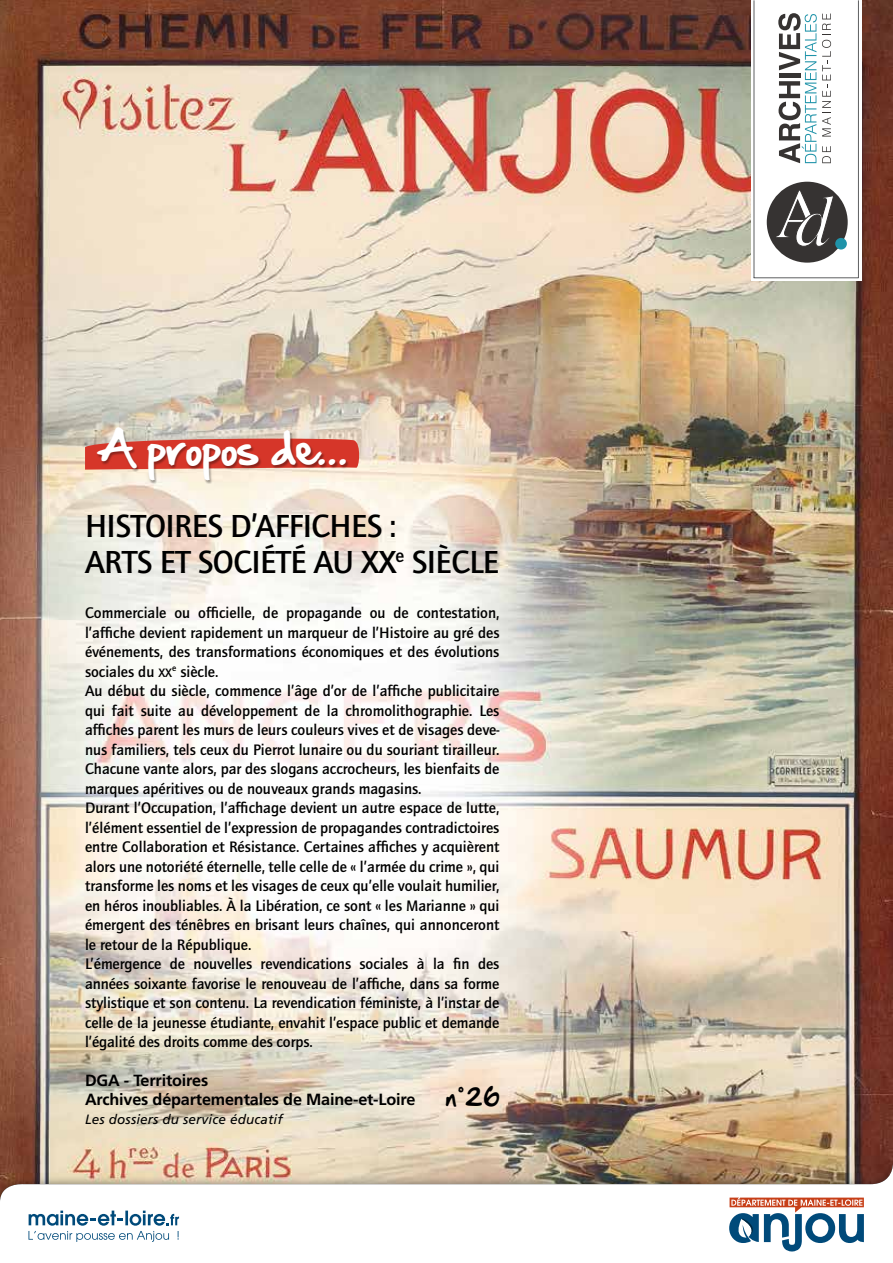
<style>
.page{position:relative;width:893px;height:1263px;background:#fff}
.page>*{position:absolute;margin:0;border:0;box-sizing:border-box;transform-origin:0 0}
.t1{font:41.1px "Hand Of Sean";color:#fff}
.t2{font:700 33px/36px "Quay Itc T";letter-spacing:-.02em;color:#000}
.t3{font:21px "Hand Of Sean";color:#000}
.t4{font:700 16.2px/18.9px "Frutiger";letter-spacing:-.01em;color:#000}
.t5{font:700 15.75px/19.5px "Quay Itc T";color:#000}
.t6{font:italic 13.5px "Frutiger";letter-spacing:.01em;color:#000}
.s1{font-family:"Quay Itc T Bold SC800";font-weight:400;font-size:12.6px}
</style>
<div class="page">
<img style="left:0;top:0;width:893px;height:1151px">
<img style="left:0;top:1151px;width:893px;height:12px">
<svg style="left:0;top:1163px;width:893px;height:88px"></svg>
<div style="left:751px;top:0;width:110px;height:281px;background:#fff"></div>
<hr style="left:754px;top:0;width:1px;height:278px;background:#5e5f61">
<hr style="left:754px;top:278px;width:104px;height:1px;background:#5e5f61">
<hr style="left:858px;top:0;width:1px;height:278px;background:#5e5f61">
<div style="left:767px;top:182px;width:81px;height:81px;background:#363332;border-radius:50%"></div>
<div style="left:835px;top:238px;width:12px;height:12px;background:#1f93a9;border-radius:50%"></div>
<svg style="left:775px;top:190px;width:59px;height:56px"></svg>
<svg style="left:778px;top:13px;width:53px;height:150px"></svg>
<svg style="left:85px;top:437px;width:277px;height:33px"></svg>
<div style="left:97px;top:427px;width:253px;height:57px;background:#000;opacity:.35"></div>
<h1 class="t1" style="left:99px;top:411px;width:251px">A propos de...</h1>
<h2 class="t2" style="left:85px;top:507px;width:416px">HISTOIRES D’AFFICHES :<br>ARTS ET SOCIÉTÉ AU XX<sup>e</sup> SIÈCLE</h2>
<p class="t5" style="left:85px;top:603px;width:416px">Commerciale ou officielle, de propagande ou de contestation, l’affiche devient rapidement un marqueur de l’Histoire au gré des événements, des transformations économiques et des évolutions sociales du <span class="s1">xx</span><sup>e</sup> siècle.<br>Au début du siècle, commence l’âge d’or de l’affiche publicitaire qui fait suite au développement de la chromolithographie. Les affiches parent les murs de leurs couleurs vives et de visages deve&shy;nus familiers, tels ceux du Pierrot lunaire ou du souriant tirailleur.<br>Chacune vante alors, par des slogans accrocheurs, les bienfaits de marques apéritives ou de nouveaux grands magasins.<br>Durant l’Occupation, l’affichage devient un autre espace de lutte, l’élément essentiel de l’expression de propagandes contradictoires entre Collaboration et Résistance. Certaines affiches y acquièrent alors une notoriété éternelle, telle celle de « l’armée du crime », qui transforme les noms et les visages de ceux qu’elle voulait humilier, en héros inoubliables. À la Libération, ce sont « les Marianne » qui émergent des ténêbres en brisant leurs chaînes, qui annonceront le retour de la République.<br>L’émergence de nouvelles revendications sociales à la fin des années soixante favorise le renouveau de l’affiche, dans sa forme stylistique et son contenu. La revendication féministe, à l’instar de celle de la jeunesse étudiante, envahit l’espace public et demande l’égalité des droits comme des corps.</p>
<p class="t4" style="left:85px;top:1071px;width:332px">DGA - Territoires<br>Archives départementales de Maine-et-Loire</p>
<p class="t6" style="left:85px;top:1111px;width:199px">Les dossiers du service éducatif</p>
<h3 class="t3" style="left:446px;top:1078px;width:55px">n•26</h3>
</div>
